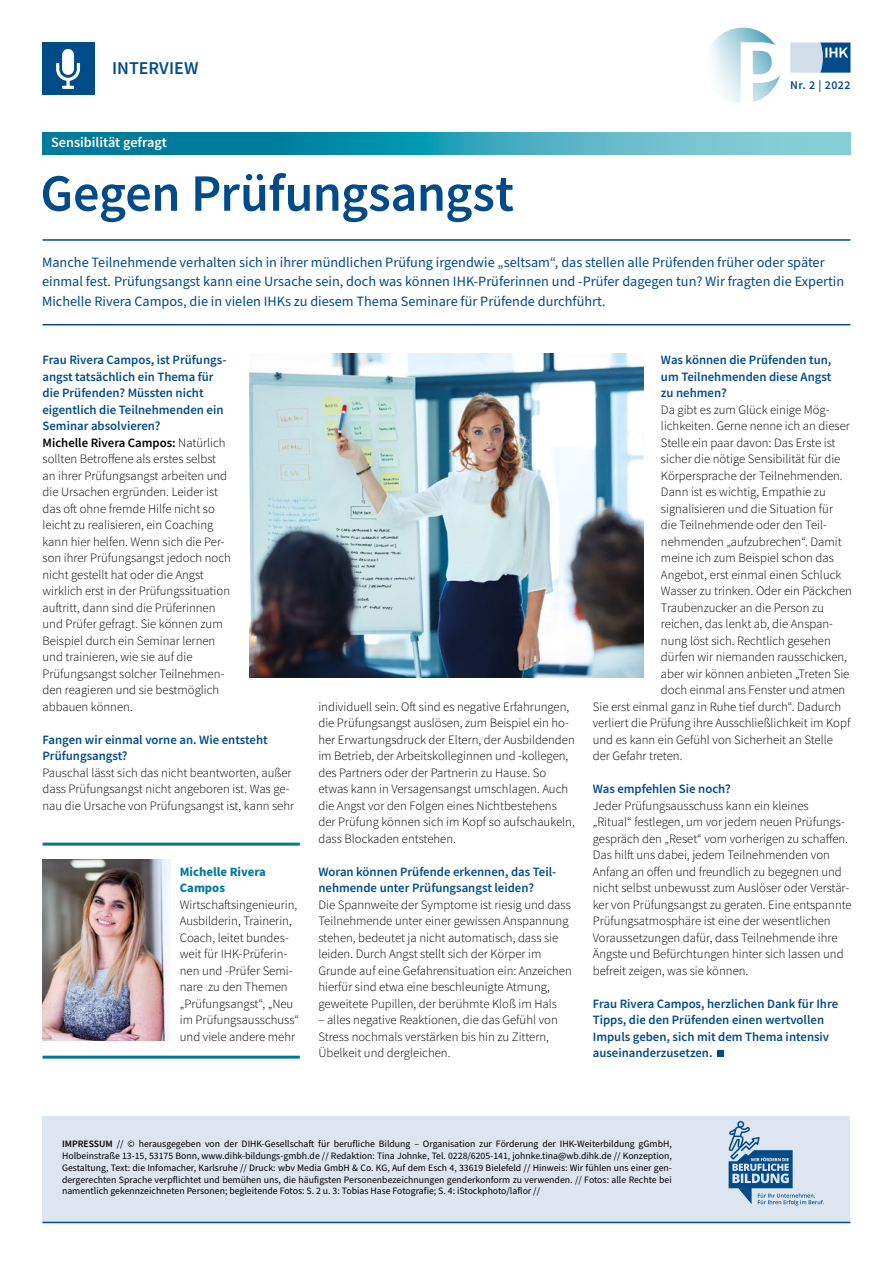
<style>
.page{position:relative;width:893px;height:1263px;background:#fff}
.page>*{position:absolute;margin:0;border:0;box-sizing:border-box;transform-origin:0 0}
.t1{font:600 52.5px "Source Sans Pro";letter-spacing:-.01em;color:#004b88}
.t2{font:600 18px "Source Sans Pro";color:#004b88}
.t3{font:14.25px/19.5px "Source Sans Pro";color:#004b88}
.t4{font:600 14.25px "Source Sans Pro";color:#fff}
.t5{font:300 12.75px/16.5px "Source Sans Pro";color:#000}
.t6{font:600 12.75px/16.5px "Source Sans Pro";color:#004b88}
.t7{font:700 12.75px/16.5px "Source Sans Pro";color:#007a9b}
.t8{font:600 11.85px "Source Sans Pro";letter-spacing:.04em;color:#004b88}
.t9{font:9.75px/11.7px "Source Sans Pro";color:#000;text-align:justify}
.s1{font-weight:600;color:#004b88}
.s2{font-weight:600}
</style>
<div class="page">
<svg style="left:790px;top:43px;width:60px;height:30px;background:#82a5c4"></svg>
<svg style="left:712px;top:28px;width:68px;height:75px"></svg>
<div style="left:43px;top:43px;width:52px;height:52px;background:#004b88"></div>
<svg style="left:56px;top:63px;width:24px;height:26px"></svg>
<div style="left:62px;top:49px;width:12px;height:26px;background:#fff;border-radius:6px"></div>
<div style="left:43px;top:1116px;width:807px;height:106px;background:#dde5f0"></div>
<hr style="left:43px;top:1222px;width:807px;height:1px;background:#004b88">
<svg style="left:43px;top:133px;width:807px;height:22px;background:#339fb6"></svg>
<svg style="left:729px;top:1121px;width:95px;height:84px"></svg>
<hr style="left:43px;top:239px;width:807px;height:2px;background:#004b88">
<svg style="left:718px;top:1051px;width:6px;height:6px"></svg>
<hr style="left:43px;top:324px;width:807px;height:1px;background:#004b88">
<img style="left:249px;top:353px;width:395px;height:325px">
<hr style="left:43px;top:1056px;width:257px;height:3px;background:#007a9b">
<img style="left:43px;top:859px;width:128px;height:181px">
<hr style="left:43px;top:843px;width:257px;height:3px;background:#007a9b">
<h2 class="t2" style="left:112px;top:56px;width:88px">INTERVIEW</h2>
<p class="t4" style="left:51px;top:133px;width:117px">Sensibilität gefragt</p>
<h1 class="t1" style="left:40px;top:159px;width:475px">Gegen Prüfungsangst</h1>
<p class="t8" style="left:790px;top:77px;width:62px">Nr. 2 | 2022</p>
<p class="t3" style="left:42px;top:253px;width:804px">Manche Teilnehmende verhalten sich in ihrer mündlichen Prüfung irgendwie „seltsam“, das stellen alle Prüfenden früher oder später einmal fest. Prüfungsangst kann eine Ursache sein, doch was können IHK-Prüferinnen und -Prüfer dagegen tun? Wir fragten die Expertin<br>Michelle Rivera Campos, die in vielen IHKs zu diesem Thema Seminare für Prüfende durchführt.</p>
<p class="t5" style="left:43px;top:352px;width:190px"><span class="s1">Frau Rivera Campos, ist Prüfungs&shy;angst tatsächlich ein Thema für die Prüfenden? Müssten nicht eigentlich die Teilnehmenden ein Seminar absolvieren?<br></span><span class="s2">Michelle Rivera Campos:</span> Natürlich sollten Betroffene als erstes selbst an ihrer Prüfungsangst arbeiten und die Ursachen ergründen. Leider ist das oft ohne fremde Hilfe nicht so leicht zu realisieren, ein Coaching kann hier helfen. Wenn sich die Per&shy;son ihrer Prüfungsangst jedoch noch nicht gestellt hat oder die Angst wirklich erst in der Prüfungssituation auftritt, dann sind die Prüferinnen und Prüfer gefragt. Sie können zum Beispiel durch ein Seminar lernen und trainieren, wie sie auf die Prüfungsangst solcher Teilnehmen&shy;den reagieren und sie bestmöglich abbauen können.</p>
<p class="t6" style="left:43px;top:731px;width:227px">Fangen wir einmal vorne an. Wie entsteht<br>Prüfungsangst?</p>
<p class="t5" style="left:43px;top:764px;width:253px">Pauschal lässt sich das nicht beantworten, außer dass Prüfungsangst nicht angeboren ist. Was ge&shy;nau die Ursache von Prüfungsangst ist, kann sehr</p>
<p class="t7" style="left:180px;top:863px;width:88px">Michelle Rivera<br>Campos</p>
<p class="t5" style="left:180px;top:896px;width:121px">Wirtschaftsingenieurin,<br>Ausbilderin, Trainerin,<br>Coach, leitet bundes&shy;weit für IHK-Prüferin&shy;nen und -Prüfer Semi&shy;nare zu den Themen „Prüfungsangst“, „Neu im Prüfungsausschuss“ und viele andere mehr</p>
<p class="t5" style="left:318px;top:698px;width:258px">individuell sein. Oft sind es negative Erfahrungen, die Prüfungsangst auslösen, zum Beispiel ein ho&shy;her Erwartungsdruck der Eltern, der Ausbildenden im Betrieb, der Arbeitskolleginnen und -kollegen, des Partners oder der Partnerin zu Hause. So etwas kann in Versagensangst umschlagen. Auch die Angst vor den Folgen eines Nichtbestehens der Prüfung können sich im Kopf so aufschaukeln, dass Blockaden entstehen.</p>
<p class="t6" style="left:318px;top:863px;width:239px">Woran können Prüfende erkennen, das Teil&shy;nehmende unter Prüfungsangst leiden?</p>
<p class="t5" style="left:318px;top:896px;width:255px">Die Spannweite der Symptome ist riesig und dass Teilnehmende unter einer gewissen Anspannung stehen, bedeutet ja nicht automatisch, dass sie leiden. Durch Angst stellt sich der Körper im Grunde auf eine Gefahrensituation ein: Anzeichen hierfür sind etwa eine beschleunigte Atmung, geweitete Pupillen, der berühmte Kloß im Hals</p>
<p class="t5" style="left:318px;top:1012px;width:241px">– alles negative Reaktionen, die das Gefühl von<br>Stress nochmals verstärken bis hin zu Zittern,<br>Übelkeit und dergleichen.</p>
<p class="t6" style="left:661px;top:351px;width:172px;text-align:justify">Was können die Prüfenden tun, um Teilnehmenden diese Angst zu nehmen?</p>
<p class="t5" style="left:661px;top:401px;width:170px">Da gibt es zum Glück einige Mög-</p>
<p class="t5" style="left:661px;top:418px;width:190px">lichkeiten. Gerne nenne ich an dieser</p>
<p class="t5" style="left:661px;top:434px;width:176px">Stelle ein paar davon: Das Erste ist</p>
<p class="t5" style="left:661px;top:451px;width:181px">sicher die nötige Sensibilität für die</p>
<p class="t5" style="left:661px;top:467px;width:183px">Körpersprache der Teilnehmenden.</p>
<p class="t5" style="left:661px;top:484px;width:166px">Dann ist es wichtig, Empathie zu</p>
<p class="t5" style="left:661px;top:500px;width:174px">signalisieren und die Situation für</p>
<p class="t5" style="left:661px;top:517px;width:167px">die Teilnehmende oder den Teil-</p>
<p class="t5" style="left:661px;top:533px;width:182px">nehmenden „aufzubrechen“. Damit</p>
<p class="t5" style="left:661px;top:550px;width:174px">meine ich zum Beispiel schon das</p>
<p class="t5" style="left:661px;top:566px;width:182px">Angebot, erst einmal einen Schluck</p>
<p class="t5" style="left:661px;top:583px;width:192px">Wasser zu trinken. Oder ein Päckchen</p>
<p class="t5" style="left:661px;top:599px;width:164px">Traubenzucker an die Person zu</p>
<p class="t5" style="left:661px;top:616px;width:174px">reichen, das lenkt ab, die Anspan-</p>
<p class="t5" style="left:661px;top:632px;width:171px">nung löst sich. Rechtlich gesehen</p>
<p class="t5" style="left:661px;top:649px;width:188px">dürfen wir niemanden rausschicken,</p>
<p class="t5" style="left:661px;top:665px;width:190px">aber wir können anbieten „Treten Sie</p>
<p class="t5" style="left:661px;top:682px;width:186px">doch einmal ans Fenster und atmen</p>
<p class="t5" style="left:593px;top:698px;width:250px">Sie erst einmal ganz in Ruhe tief durch“. Dadurch</p>
<p class="t5" style="left:593px;top:715px;width:259px">verliert die Prüfung ihre Ausschließlichkeit im Kopf</p>
<p class="t5" style="left:593px;top:731px;width:242px">und es kann ein Gefühl von Sicherheit an Stelle</p>
<p class="t5" style="left:593px;top:748px;width:91px">der Gefahr treten.</p>
<p class="t6" style="left:593px;top:780px;width:140px">Was empfehlen Sie noch?</p>
<p class="t5" style="left:593px;top:797px;width:260px">Jeder Prüfungsausschuss kann ein kleines<br>„Ritual“ festlegen, um vor jedem neuen Prüfungs&shy;gespräch den „Reset“ vom vorherigen zu schaffen.<br>Das hilft uns dabei, jedem Teilnehmenden von Anfang an offen und freundlich zu begegnen und nicht selbst unbewusst zum Auslöser oder Verstär&shy;ker von Prüfungsangst zu geraten. Eine entspannte Prüfungsatmosphäre ist eine der wesentlichen Voraussetzungen dafür, dass Teilnehmende ihre Ängste und Befürchtungen hinter sich lassen und befreit zeigen, was sie können.</p>
<p class="t6" style="left:593px;top:995px;width:247px">Frau Rivera Campos, herzlichen Dank für Ihre Tipps, die den Prüfenden einen wertvollen Impuls geben, sich mit dem Thema intensiv auseinanderzusetzen.</p>
<p class="t9" style="left:62px;top:1139px;width:611px"><span class="s2">IMPRESSUM</span> // © herausgegeben von der DIHK-Gesellschaft für berufliche Bildung – Organisation zur Förderung der IHK-Weiterbildung gGmbH, Holbeinstraße 13-15, 53175 Bonn, www.dihk-bildungs-gmbh.de // Redaktion: Tina Johnke, Tel. 0228/6205-141, johnke.tina@wb.dihk.de // Konzeption, Gestaltung, Text: die Infomacher, Karlsruhe // Druck: wbv Media GmbH &amp; Co. KG, Auf dem Esch 4, 33619 Bielefeld // Hinweis: Wir fühlen uns einer gen&shy;dergerechten Sprache verpflichtet und bemühen uns, die häufigsten Personenbezeichnungen genderkonform zu verwenden. // Fotos: alle Rechte bei namentlich gekennzeichneten Personen; begleitende Fotos: S. 2 u. 3: Tobias Hase Fotografie; S. 4: iStockphoto/laflor //</p>
</div>
